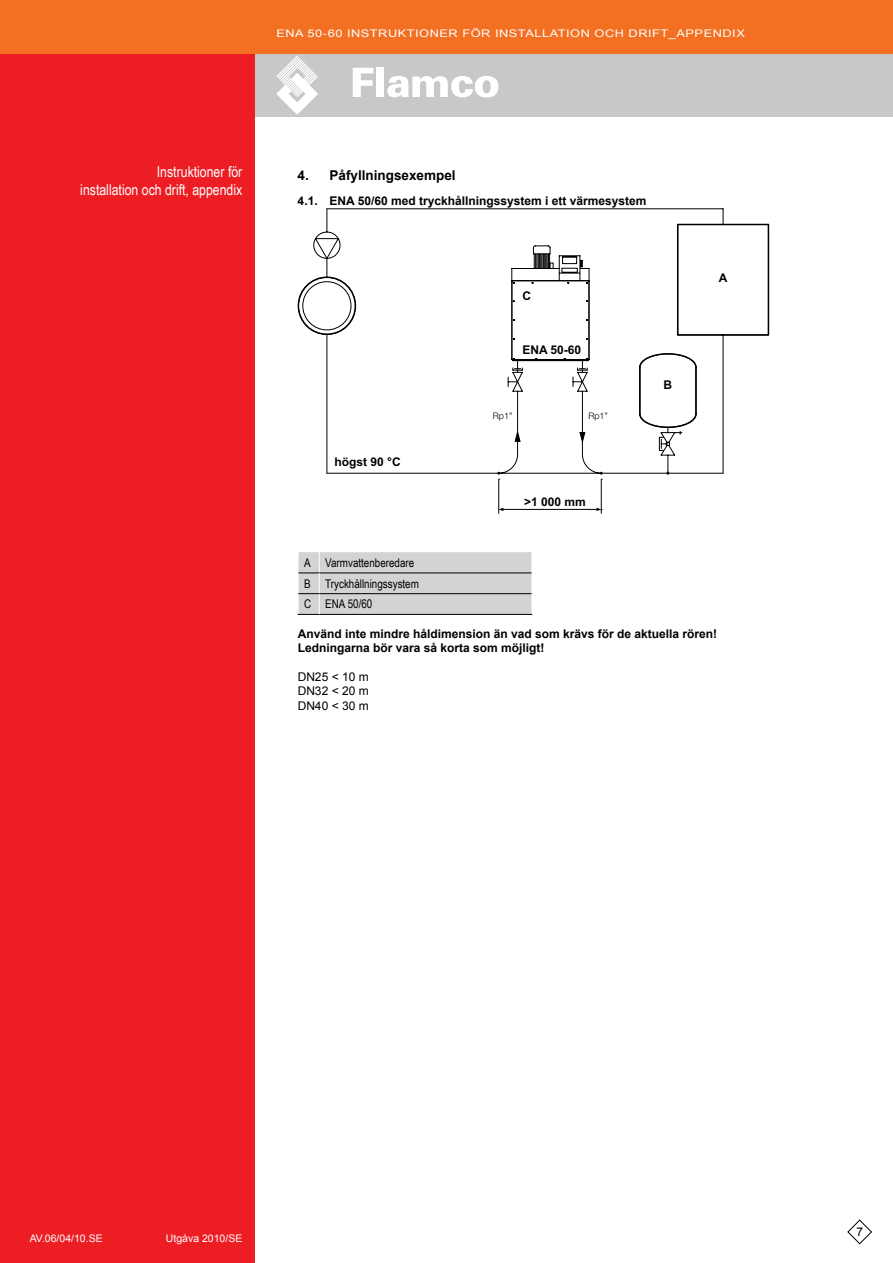
<style>
.page{position:relative;width:893px;height:1263px;background:#fff}
.page>*{position:absolute;margin:0;border:0;box-sizing:border-box;transform-origin:0 0}
.t1{font:15px/18px "Arial Narrow";color:#fff;text-align:right}
.t2{font:700 13.5px "Arial";color:#000}
.t3{font:700 12px/14.4px "Arial";color:#000}
.t4{font:12px/20.7px "Arial Narrow";color:#000}
.t5{font:12px/14.4px "Arial";color:#000;text-align:justify}
.t6{font:10.5px "Arial";letter-spacing:.04em;color:#fff;scale:1.22 1}
.t7{font:10.5px "Arial";letter-spacing:.04em;color:#fff}
.t8{font:10.5px "Arial";color:#fff}
.t9{font:300 9px "Helvetica Neue";color:#000}
</style>
<div class="page">
<div style="left:0;top:53px;width:893px;height:64px;background:#c7c8ca"></div>
<div style="left:0;top:0;width:255px;height:1263px;background:#ed1d24"></div>
<svg style="left:847px;top:1219px;width:25px;height:25px"></svg>
<div style="left:0;top:0;width:893px;height:53px;background:#f36f21"></div>
<svg style="left:276px;top:56px;width:42px;height:59px"></svg>
<svg style="left:353px;top:68px;width:20px;height:29px"></svg>
<div style="left:376px;top:68px;width:8px;height:29px;background:#fff"></div>
<svg style="left:387px;top:76px;width:111px;height:21px"></svg>
<svg style="left:499px;top:208px;width:270px;height:16px"></svg>
<div style="left:677px;top:224px;width:92px;height:112px;border:2px solid #000"></div>
<svg style="left:298px;top:208px;width:201px;height:127px"></svg>
<div style="left:298px;top:277px;width:58px;height:58px;border:2px solid #000;border-radius:50%"></div>
<svg style="left:326px;top:334px;width:398px;height:180px"></svg>
<svg style="left:596px;top:508px;width:6px;height:3px"></svg>
<svg style="left:497px;top:245px;width:200px;height:235px"></svg>
<svg style="left:298px;top:552px;width:234px;height:63px;background:#c7c9ca"></svg>
<p class="t6" style="left:276px;top:27px;width:385px">ENA 50-60 INSTRUKTIONER FÖR INSTALLATION OCH DRIFT_APPENDIX</p>
<p class="t1" style="left:80px;top:162px;width:164px">Instruktioner för<br>installation och drift, appendix</p>
<p class="t2" style="left:298px;top:166px;width:159px">4. Påfyllningsexempel</p>
<p class="t3" style="left:298px;top:194px;width:350px">4.1. ENA 50/60 med tryckhållningssystem i ett värmesystem</p>
<p class="t3" style="left:335px;top:455px;width:68px">högst 90 °C</p>
<p class="t3" style="left:523px;top:289px;width:10px">C</p>
<p class="t3" style="left:522px;top:343px;width:60px">ENA 50-60</p>
<p class="t9" style="left:493px;top:411px;width:21px">Rp1”</p>
<p class="t9" style="left:588px;top:411px;width:21px">Rp1”</p>
<p class="t3" style="left:524px;top:495px;width:63px">&gt;1 000 mm</p>
<p class="t3" style="left:664px;top:378px;width:10px">B</p>
<p class="t3" style="left:719px;top:271px;width:10px">A</p>
<p class="t4" style="left:304px;top:552px;width:116px">A Varmvattenberedare<br>B Tryckhållningssystem<br>C ENA 50/60</p>
<p class="t3" style="left:298px;top:627px;width:421px">Använd inte mindre håldimension än vad som krävs för de aktuella rören!<br>Ledningarna bör vara så korta som möjligt!</p>
<p class="t5" style="left:298px;top:669px;width:73px">DN25 &lt; 10 m DN32 &lt; 20 m DN40 &lt; 30 m</p>
<p class="t7" style="left:30px;top:1231px;width:74px">AV.06/04/10.SE</p>
<p class="t8" style="left:166px;top:1231px;width:78px">Utgåva 2010/SE</p>
<p class="t5" style="left:856px;top:1225px;width:8px">7</p>
</div>
